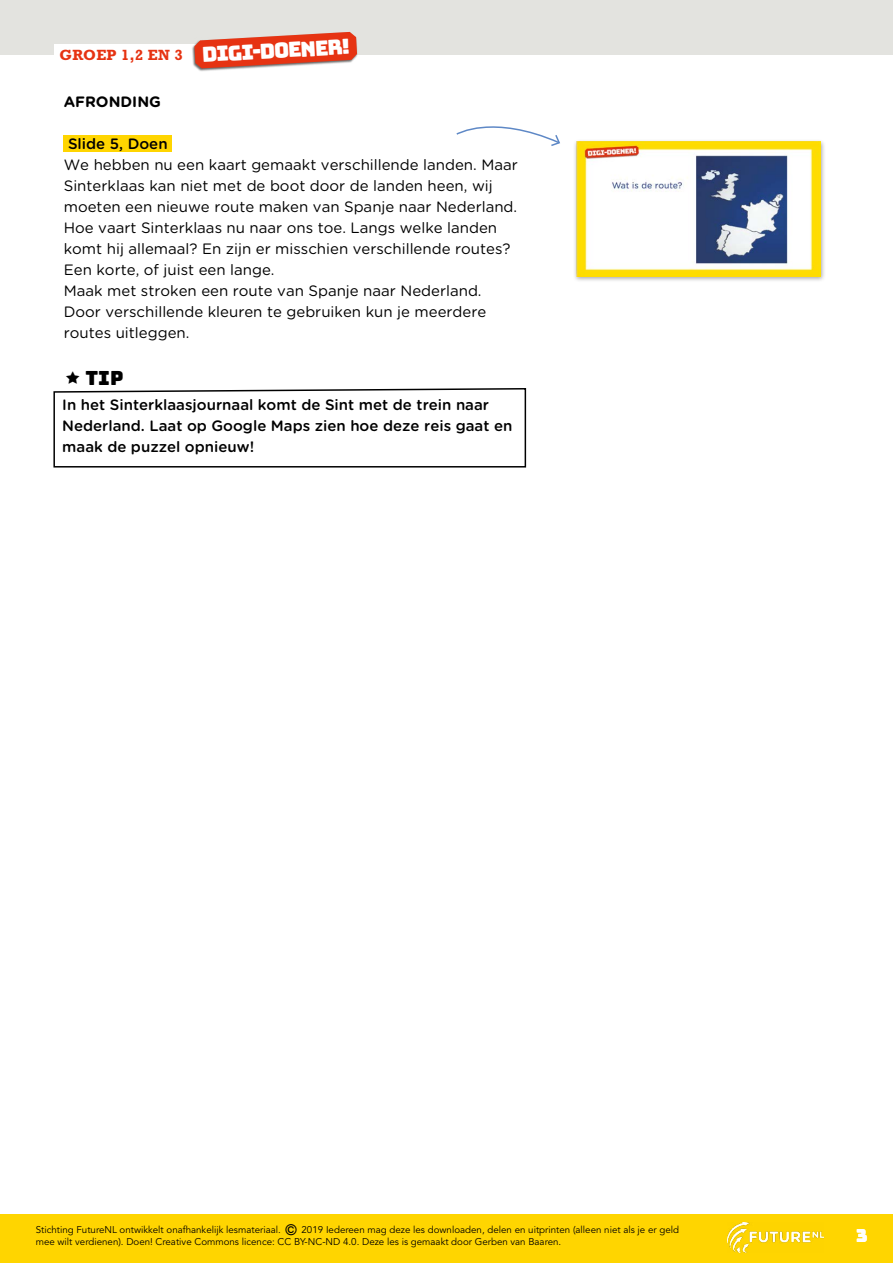
<style>
.page{position:relative;width:893px;height:1263px;background:#fff}
.page>*{position:absolute;margin:0;border:0;box-sizing:border-box;transform-origin:0 0}
.t1{font:20.85px "Bungee";color:#fff}
.t2{font:19.5px "Bungee";color:#000}
.t3{font:18px "Bungee";color:#000}
.t4{font:18px "Bungee";color:#fff}
.t5{font:15px/21px "Gotham Rounded";color:#000}
.t6{font:500 15px/21px "Gotham Rounded";color:#000}
.t7{font:700 15px "Rockwell Std";letter-spacing:.02em;color:#e63312}
.t8{font:700 15px "Gotham Rounded";color:#000}
.t9{font:9.75px/11.7px "Avenir LT Std";color:#000}
.s1{font-weight:500;font-size:15px}
</style>
<div class="page">
<div style="left:0;top:0;width:893px;height:55px;background:#e3e3df"></div>
<div style="left:0;top:1214px;width:893px;height:49px;background:#ffd500"></div>
<img style="left:727px;top:1222px;width:97px;height:31px">
<div style="left:54px;top:44px;width:164px;height:21px;background:#fff"></div>
<div style="left:192px;top:32px;width:166px;height:40px;background:#000;opacity:.6"></div>
<svg style="left:194px;top:32px;width:163px;height:36px"></svg>
<div style="left:64px;top:135px;width:108px;height:17px;background:#ffd500"></div>
<div style="left:573px;top:138px;width:253px;height:145px;background:#000;opacity:.35"></div>
<img style="left:576px;top:141px;width:244px;height:136px">
<svg style="left:456px;top:126px;width:104px;height:20px"></svg>
<svg style="left:53px;top:388px;width:474px;height:80px"></svg>
<p class="t7" style="left:59px;top:46px;width:125px">GROEP 1,2 EN 3</p>
<h1 class="t1" style="left:202px;top:42px;width:150px;rotate:-3deg">digi-doener!</h1>
<p class="t8" style="left:64px;top:90px;width:99px">AFRONDING</p>
<p class="t6" style="left:68px;top:132px;width:101px">Slide 5, Doen</p>
<p class="t5" style="left:64px;top:153px;width:455px">We hebben nu een kaart gemaakt verschillende landen. Maar Sinterklaas kan niet met de boot door de landen heen, wij moeten een nieuwe route maken van Spanje naar Nederland.<br>Hoe vaart Sinterklaas nu naar ons toe. Langs welke landen komt hij allemaal? En zijn er misschien verschillende routes?<br>Een korte, of juist een lange.<br>Maak met stroken een route van Spanje naar Nederland.<br>Door verschillende kleuren te gebruiken kun je meerdere routes uitleggen.</p>
<h2 class="t2" style="left:85px;top:366px;width:39px">Tip</h2>
<p class="t6" style="left:62px;top:393px;width:452px">In het Sinterklaasjournaal komt de Sint met de trein naar<br>Nederland. Laat op Google Maps zien hoe deze reis gaat en maak de puzzel opnieuw!</p>
<p class="t3" style="left:358px;top:1215px;width:13px">2</p>
<p class="t9" style="left:36px;top:1224px;width:645px">Stichting FutureNL ontwikkelt onafhankelijk lesmateriaal. <span class="s1">©</span> 2019 Iedereen mag deze les downloaden, delen en uitprinten (alleen niet als je er geld mee wilt verdienen). Doen! Creative Commons licence: CC BY-NC-ND 4.0. Deze les is gemaakt door Gerben van Baaren.</p>
<p class="t4" style="left:856px;top:1225px;width:13px">3</p>
</div>
